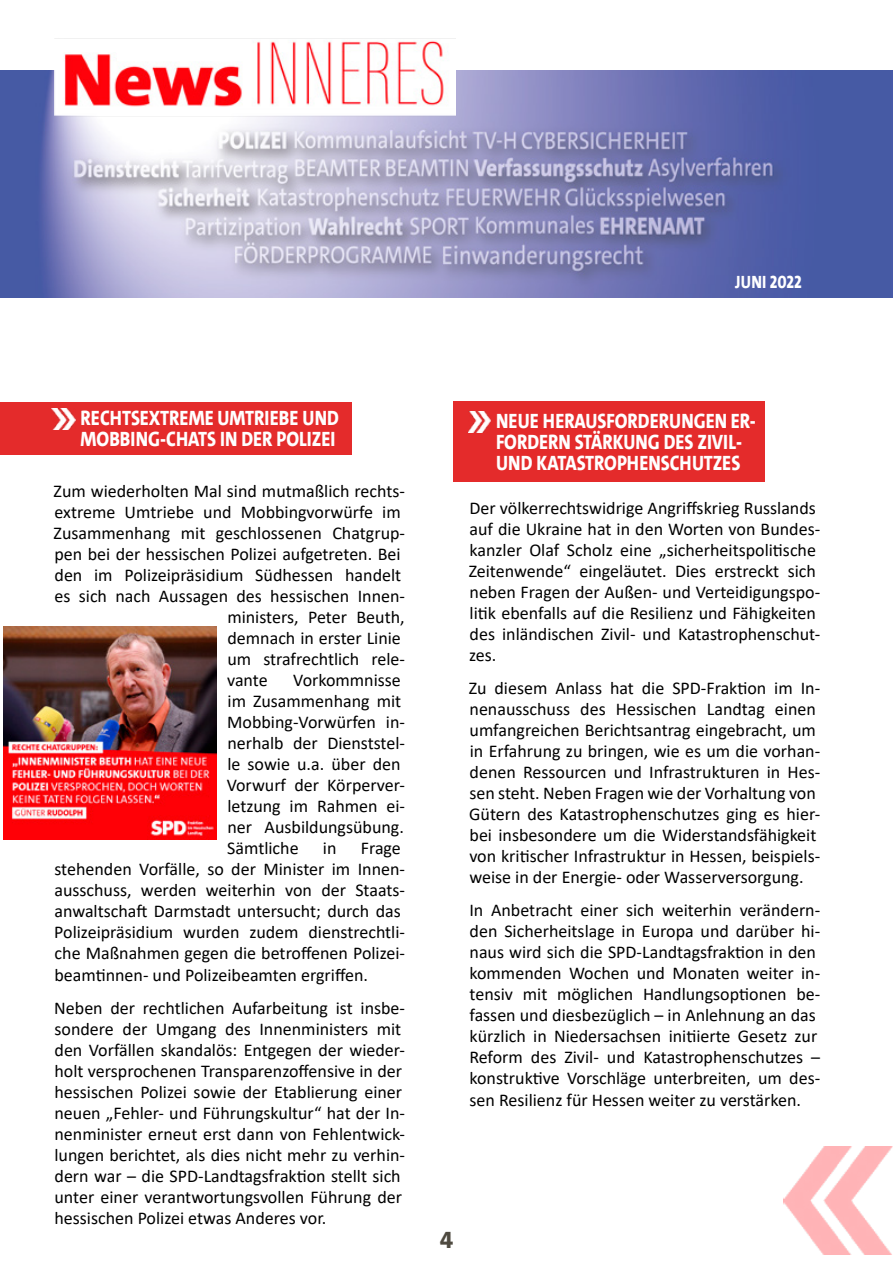
<style>
.page{position:relative;width:893px;height:1263px;background:#fff}
.page>*{position:absolute;margin:0;border:0;box-sizing:border-box;transform-origin:0 0}
.t1{font:800 24px "SPD The Sans Versal";color:#4e4a40}
.t2{font:800 21px/21px "SPD The Sans Versal";color:#fff;scale:.85 1}
.t3{font:18px/21px "Calibri";color:#000}
.t4{font:800 18px "SPD The Sans Versal";letter-spacing:.005em;color:#fff;scale:.85 1}
</style>
<div class="page">
<img style="left:0;top:70px;width:893px;height:227px">
<img style="left:784px;top:1146px;width:109px;height:108px">
<img style="left:54px;top:38px;width:402px;height:90px">
<div style="left:0;top:402px;width:351px;height:52px;background:#e42b2b"></div>
<img style="left:52px;top:408px;width:23px;height:22px">
<div style="left:453px;top:402px;width:312px;height:80px;background:#e42b2b"></div>
<img style="left:468px;top:411px;width:22px;height:21px">
<img style="left:3px;top:626px;width:214px;height:214px">
<p class="t4" style="left:735px;top:270px;width:80px">JUNI 2022</p>
<p class="t2" style="left:81px;top:407px;width:306px">RECHTSEXTREME UMTRIEBE UND<br>MOBBING-CHATS IN DER POLIZEI</p>
<p class="t2" style="left:496px;top:411px;width:307px">NEUE HERAUSFORDERUNGEN ER-<br>FORDERN STÄRKUNG DES ZIVIL-<br>UND KATASTROPHENSCHUTZES</p>
<p class="t3" style="left:54px;top:480px;width:353px">Zum wiederholten Mal sind mutmaßlich rechts-</p>
<p class="t3" style="left:55px;top:501px;width:348px">extreme Umtriebe und Mobbingvorwürfe im</p>
<p class="t3" style="left:54px;top:522px;width:353px">Zusammenhang mit geschlossenen Chatgrup-</p>
<p class="t3" style="left:54px;top:543px;width:348px">pen bei der hessischen Polizei aufgetreten. Bei</p>
<p class="t3" style="left:55px;top:564px;width:348px">den im Polizeipräsidium Südhessen handelt</p>
<p class="t3" style="left:55px;top:585px;width:352px">es sich nach Aussagen des hessischen Innen-</p>
<p class="t3" style="left:227px;top:606px;width:179px">ministers, Peter Beuth,</p>
<p class="t3" style="left:227px;top:627px;width:175px">demnach in erster Linie</p>
<p class="t3" style="left:227px;top:648px;width:179px">um strafrechtlich rele-</p>
<p class="t3" style="left:227px;top:669px;width:42px">vante</p>
<p class="t3" style="left:469px;top:497px;width:353px">Der völkerrechtswidrige Angriffskrieg Russlands auf die Ukraine hat in den Worten von Bundes&shy;kanzler Olaf Scholz eine „sicherheitspolitische Zeitenwende“ eingeläutet. Dies erstreckt sich neben Fragen der Außen- und Verteidigungspo&shy;litik ebenfalls auf die Resilienz und Fähigkeiten des inländischen Zivil- und Katastrophenschut&shy;zes.</p>
<p class="t3" style="left:469px;top:677px;width:353px">Zu diesem Anlass hat die SPD-Fraktion im In&shy;nenausschuss des Hessischen Landtag einen umfangreichen Berichtsantrag eingebracht, um in Erfahrung zu bringen, wie es um die vorhan&shy;denen Ressourcen und Infrastrukturen in Hes&shy;sen steht. Neben Fragen wie der Vorhaltung von Gütern des Katastrophenschutzes ging es hier&shy;bei insbesondere um die Widerstandsfähigkeit von kritischer Infrastruktur in Hessen, beispiels&shy;weise in der Energie- oder Wasserversorgung.</p>
<p class="t3" style="left:469px;top:899px;width:352px">In Anbetracht einer sich weiterhin verändern&shy;den Sicherheitslage in Europa und darüber hi&shy;naus wird sich die SPD-Landtagsfraktion in den kommenden Wochen und Monaten weiter in&shy;tensiv mit möglichen Handlungsoptionen be&shy;fassen und diesbezüglich – in Anlehnung an das kürzlich in Niedersachsen initiierte Gesetz zur Reform des Zivil- und Katastrophenschutzes – konstruktive Vorschläge unterbreiten, um des&shy;sen Resilienz für Hessen weiter zu verstärken.</p>
<p class="t3" style="left:227px;top:669px;width:180px;text-indent:67px">Vorkommnisse im Zusammenhang mit<br>Mobbing-Vorwürfen in&shy;nerhalb der Dienststel&shy;le sowie u.a. über den<br>Vorwurf der Körperver&shy;letzung im Rahmen ei&shy;ner Ausbildungsübung.<br>Sämtliche</p>
<p class="t3" style="left:323px;top:837px;width:15px">in</p>
<p class="t3" style="left:54px;top:837px;width:352px;text-indent:307px">Frage stehenden Vorfälle, so der Minister im Innen&shy;ausschuss, werden weiterhin von der Staats&shy;anwaltschaft Darmstadt untersucht; durch das Polizeipräsidium wurden zudem dienstrechtli&shy;che Maßnahmen gegen die betroffenen Polizei&shy;beamtinnen- und Polizeibeamten ergriffen.</p>
<p class="t3" style="left:54px;top:996px;width:352px">Neben der rechtlichen Aufarbeitung ist insbe&shy;sondere der Umgang des Innenministers mit den Vorfällen skandalös: Entgegen der wieder&shy;holt versprochenen Transparenzoffensive in der hessischen Polizei sowie der Etablierung einer neuen „Fehler- und Führungskultur“ hat der In&shy;nenminister erneut erst dann von Fehlentwick&shy;lungen berichtet, als dies nicht mehr zu verhin&shy;dern war – die SPD-Landtagsfraktion stellt sich unter einer verantwortungsvollen Führung der hessischen Polizei etwas Anderes vor.</p>
<h1 class="t1" style="left:440px;top:1224px;width:15px">4</h1>
</div>
